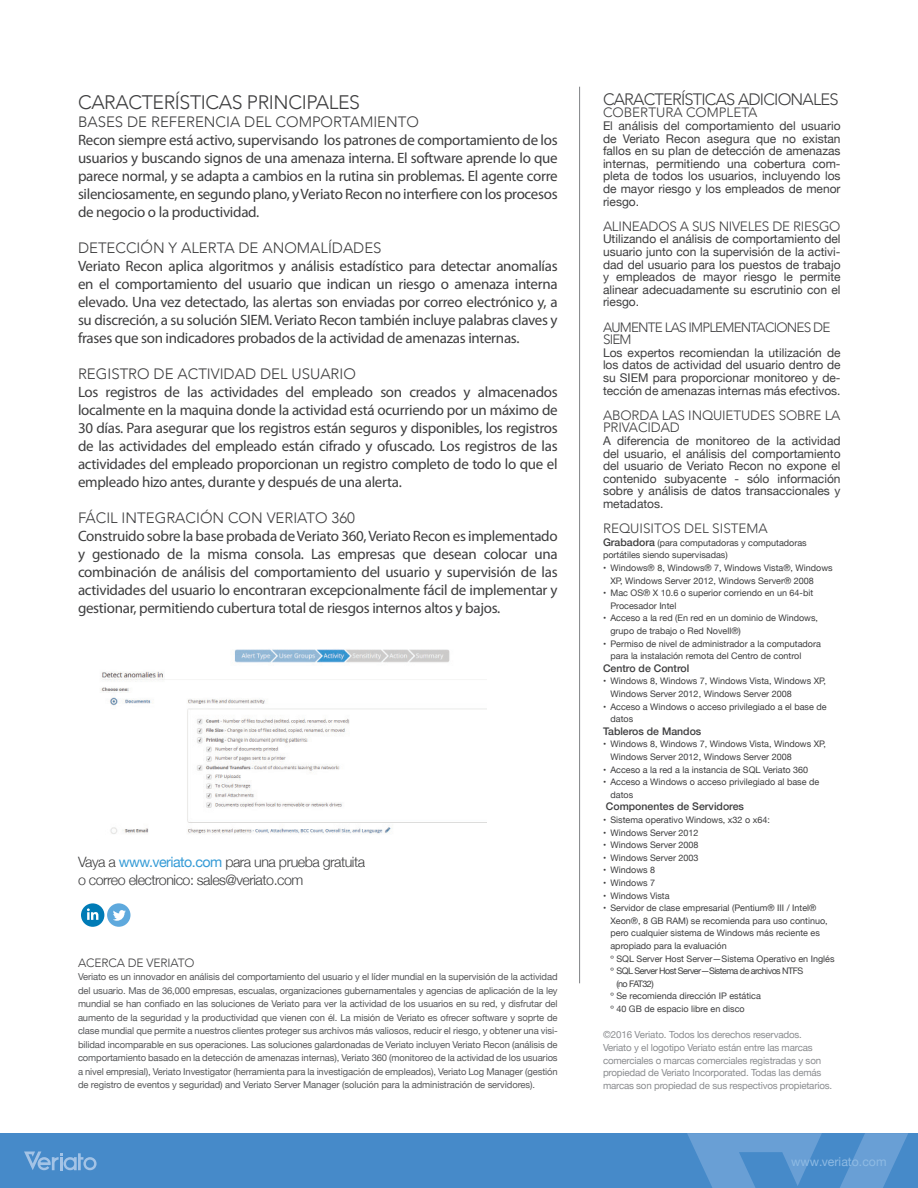
<style>
.page{position:relative;width:918px;height:1188px;background:#fff}
.page>*{position:absolute;margin:0;border:0;box-sizing:border-box;transform-origin:0 0}
.t1{font:300 19.5px "Avenir";letter-spacing:-.02em;color:#3e3e3f}
.t2{font:300 16.5px "Avenir";letter-spacing:-.05em;color:#3e3e3f}
.t3{font:15px/18px "Myriad Pro";letter-spacing:-.02em;color:#3e3e3f;text-align:justify}
.t4{font:300 15px "Avenir";color:#3e3e3f}
.t5{font:300 14.25px/18px "Helvetica Neue";letter-spacing:-.035em;color:#3e3e3f}
.t6{font:300 13.5px/12.6px "Avenir";letter-spacing:-.01em;color:#3e3e3f}
.t7{font:300 13.5px/12.6px "Avenir";letter-spacing:-.06em;color:#3e3e3f}
.t8{font:12.3px "Helvetica Neue";color:#8ebae3}
.t9{font:12px/12.6px "Helvetica Neue";color:#3e3e3f;text-align:justify}
.t10{font:300 12px "Avenir";letter-spacing:-.01em;color:#3e3e3f}
.t11{font:500 10.5px "Helvetica Neue";color:#3e3e3f}
.t12{font:9.75px/12.8px "Helvetica Neue";letter-spacing:-.02em;color:#8b8d90}
.t13{font:9.45px/13.5px "Helvetica Neue";letter-spacing:-.01em;color:#57585a;text-align:justify}
.t14{font:9px/12.6px "Helvetica Neue";color:#3e3e3f}
.t15{font:9px "Helvetica Neue";letter-spacing:-.06em;color:#3e3e3f}
.s1{font-weight:400;color:#359bd6}
.s2{font-weight:500;font-size:10.5px}
</style>
<div class="page">
<hr style="left:579px;top:87px;width:1px;height:896px;background:#808285">
<img style="left:100px;top:649px;width:387px;height:185px">
<div style="left:0;top:1133px;width:918px;height:55px;background:#468ac9"></div>
<svg style="left:687px;top:1133px;width:221px;height:55px"></svg>
<svg style="left:24px;top:1152px;width:73px;height:18px"></svg>
<div style="left:81px;top:903px;width:23px;height:24px;background:#007bb6;border-radius:50%"></div>
<svg style="left:87px;top:908px;width:11px;height:12px"></svg>
<div style="left:107px;top:903px;width:23px;height:24px;background:#5ea9dd;border-radius:50%"></div>
<svg style="left:113px;top:910px;width:13px;height:11px"></svg>
<h1 class="t1" style="left:78px;top:91px;width:284px">CARACTERÍSTICAS PRINCIPALES</h1>
<p class="t4" style="left:78px;top:113px;width:342px">BASES DE REFERENCIA DEL COMPORTAMIENTO</p>
<p class="t3" style="left:78px;top:131px;width:481px">Recon siempre está activo, supervisando los patrones de comportamiento de los usuarios y buscando signos de una amenaza interna. El software aprende lo que parece normal, y se adapta a cambios en la rutina sin problemas. El agente corre silenciosamente, en segundo plano, y Veriato Recon no interfiere con los procesos de negocio o la productividad.</p>
<p class="t4" style="left:78px;top:239px;width:305px">DETECCIÓN Y ALERTA DE ANOMALÍDADES</p>
<p class="t3" style="left:78px;top:257px;width:481px">Veriato Recon aplica algoritmos y análisis estadístico para detectar anomalías en el comportamiento del usuario que indican un riesgo o amenaza interna elevado. Una vez detectado, las alertas son enviadas por correo electrónico y, a su discreción, a su solución SIEM. Veriato Recon también incluye palabras claves y frases que son indicadores probados de la actividad de amenazas internas.</p>
<p class="t4" style="left:78px;top:365px;width:279px">REGISTRO DE ACTIVIDAD DEL USUARIO</p>
<p class="t3" style="left:78px;top:383px;width:481px">Los registros de las actividades del empleado son creados y almacenados localmente en la maquina donde la actividad está ocurriendo por un máximo de 30 días. Para asegurar que los registros están seguros y disponibles, los registros de las actividades del empleado están cifrado y ofuscado. Los registros de las actividades del empleado proporcionan un registro completo de todo lo que el empleado hizo antes, durante y después de una alerta.</p>
<p class="t4" style="left:78px;top:509px;width:279px">FÁCIL INTEGRACIÓN CON VERIATO 360</p>
<p class="t3" style="left:78px;top:527px;width:481px">Construido sobre la base probada de Veriato 360, Veriato Recon es implementado y gestionado de la misma consola. Las empresas que desean colocar una combinación de análisis del comportamiento del usuario y supervisión de las actividades del usuario lo encontraran excepcionalmente fácil de implementar y gestionar, permitiendo cubertura total de riesgos internos altos y bajos.</p>
<p class="t5" style="left:78px;top:852px;width:289px">Vaya a <span class="s1">www.veriato.com</span> para una prueba gratuita o correo electronico: sales@veriato.com</p>
<p class="t10" style="left:78px;top:956px;width:118px">ACERCA DE VERIATO</p>
<p class="t13" style="left:78px;top:971px;width:481px">Veriato es un innovador en análisis del comportamiento del usuario y el líder mundial en la supervisión de la actividad del usuario. Mas de 36,000 empresas, escualas, organizaciones gubernamentales y agencias de aplicación de la ley mundial se han confiado en las soluciones de Veriato para ver la actividad de los usuarios en su red, y disfrutar del aumento de la seguridad y la productividad que vienen con él. La misión de Veriato es ofrecer software y soprte de clase mundial que permite a nuestros clientes proteger sus archivos más valiosos, reducir el riesgo, y obtener una visi&shy;bilidad incomparable en sus operaciones. Las soluciones galardonadas de Veriato incluyen Veriato Recon (análisis de comportamiento basado en la detección de amenazas internas), Veriato 360 (monitoreo de la actividad de los usuarios a nivel empresial), Veriato Investigator (herramienta para la investigación de empleados), Veriato Log Manager (gestión de registro de eventos y seguridad) and Veriato Server Manager (solución para la administración de servidores).</p>
<p class="t2" style="left:603px;top:89px;width:237px">CARACTERÍSTICAS ADICIONALES</p>
<p class="t6" style="left:603px;top:106px;width:156px">COBERTURA COMPLETA</p>
<p class="t9" style="left:603px;top:120px;width:239px">El análisis del comportamiento del usuario de Veriato Recon asegura que no existan fallos en su plan de detección de amenazas internas, permitiendo una cobertura com&shy;pleta de todos los usuarios, incluyendo los de mayor riesgo y los empleados de menor riesgo.</p>
<p class="t6" style="left:603px;top:220px;width:239px">ALINEADOS A SUS NIVELES DE RIESGO</p>
<p class="t9" style="left:603px;top:233px;width:239px">Utilizando el análisis de comportamiento del usuario junto con la supervisión de la activi&shy;dad del usuario para los puestos de trabajo y empleados de mayor riesgo le permite alinear adecuadamente su escrutinio con el riesgo.</p>
<p class="t7" style="left:603px;top:321px;width:229px">AUMENTE LAS IMPLEMENTACIONES DE<br>SIEM</p>
<p class="t9" style="left:603px;top:347px;width:239px">Los expertos recomiendan la utilización de los datos de actividad del usuario dentro de su SIEM para proporcionar monitoreo y de&shy;tección de amenazas internas más efectivos.</p>
<p class="t6" style="left:603px;top:409px;width:239px">ABORDA LAS INQUIETUDES SOBRE LA<br>PRIVACIDAD</p>
<p class="t9" style="left:603px;top:435px;width:239px">A diferencia de monitoreo de la actividad del usuario, el análisis del comportamiento del usuario de Veriato Recon no expone el contenido subyacente - sólo información sobre y análisis de datos transaccionales y metadatos.</p>
<p class="t6" style="left:603px;top:522px;width:166px">REQUISITOS DEL SISTEMA</p>
<p class="t14" style="left:603px;top:537px;width:205px"><span class="s2">Grabadora</span> (para computadoras y computadoras portátiles siendo supervisadas)</p>
<p class="t14" style="left:610px;top:562px;width:224px;text-indent:-7px">• Windows® 8, Windows® 7, Windows Vista®, Windows<br>XP, Windows Server 2012, Windows Server® 2008</p>
<p class="t14" style="left:610px;top:587px;width:204px;text-indent:-7px">• Mac OS® X 10.6 o superior corriendo en un 64-bit<br>Procesador Intel</p>
<p class="t14" style="left:610px;top:612px;width:209px;text-indent:-7px">• Acceso a la red (En red en un dominio de Windows, grupo de trabajo o Red Novell®)</p>
<p class="t14" style="left:610px;top:638px;width:212px;text-indent:-7px">• Permiso de nivel de administrador a la computadora para la instalación remota del Centro de control</p>
<p class="t11" style="left:603px;top:660px;width:88px">Centro de Control</p>
<p class="t14" style="left:610px;top:675px;width:217px;text-indent:-7px">• Windows 8, Windows 7, Windows Vista, Windows XP,<br>Windows Server 2012, Windows Server 2008</p>
<p class="t14" style="left:610px;top:701px;width:218px;text-indent:-7px">• Acceso a Windows o acceso privilegiado a el base de datos</p>
<p class="t11" style="left:603px;top:723px;width:100px">Tableros de Mandos</p>
<p class="t14" style="left:610px;top:738px;width:217px;text-indent:-7px">• Windows 8, Windows 7, Windows Vista, Windows XP,<br>Windows Server 2012, Windows Server 2008</p>
<p class="t14" style="left:603px;top:764px;width:207px">• Acceso a la red a la instancia de SQL Veriato 360</p>
<p class="t14" style="left:610px;top:776px;width:210px;text-indent:-7px">• Acceso a Windows o acceso privilegiado al base de datos</p>
<p class="t11" style="left:606px;top:798px;width:140px">Componentes de Servidores</p>
<p class="t14" style="left:603px;top:814px;width:168px">• Sistema operativo Windows, x32 o x64:</p>
<p class="t14" style="left:603px;top:827px;width:97px">• Windows Server 2012</p>
<p class="t14" style="left:603px;top:839px;width:97px">• Windows Server 2008</p>
<p class="t14" style="left:603px;top:852px;width:97px">• Windows Server 2003</p>
<p class="t14" style="left:603px;top:864px;width:54px">• Windows 8</p>
<p class="t14" style="left:603px;top:877px;width:54px">• Windows 7</p>
<p class="t14" style="left:603px;top:890px;width:68px">• Windows Vista</p>
<p class="t14" style="left:603px;top:902px;width:215px">• Servidor de clase empresarial (Pentium® III / Intel®</p>
<p class="t14" style="left:610px;top:915px;width:219px">Xeon®, 8 GB RAM) se recomienda para uso continuo,</p>
<p class="t14" style="left:610px;top:927px;width:211px">pero cualquier sistema de Windows más reciente es</p>
<p class="t14" style="left:610px;top:940px;width:118px">apropiado para la evaluación</p>
<p class="t14" style="left:610px;top:953px;width:226px">º SQL Server Host Server—Sistema Operativo en Inglés</p>
<p class="t15" style="left:610px;top:964px;width:194px">º SQL Server Host Server—Sistema de archivos NTFS</p>
<p class="t14" style="left:616px;top:978px;width:39px">(no FAT32)</p>
<p class="t14" style="left:610px;top:990px;width:152px">º Se recomienda dirección IP estática</p>
<p class="t14" style="left:610px;top:1003px;width:136px">º 40 GB de espacio libre en disco</p>
<p class="t12" style="left:603px;top:1029px;width:231px">©2016 Veriato. Todos los derechos reservados.<br>Veriato y el logotipo Veriato están entre las marcas comerciales o marcas comerciales registradas y son propiedad de Veriato Incorporated. Todas las demás marcas son propiedad de sus respectivos propietarios.</p>
<p class="t8" style="left:791px;top:1153px;width:97px">www.veriato.com</p>
</div>
